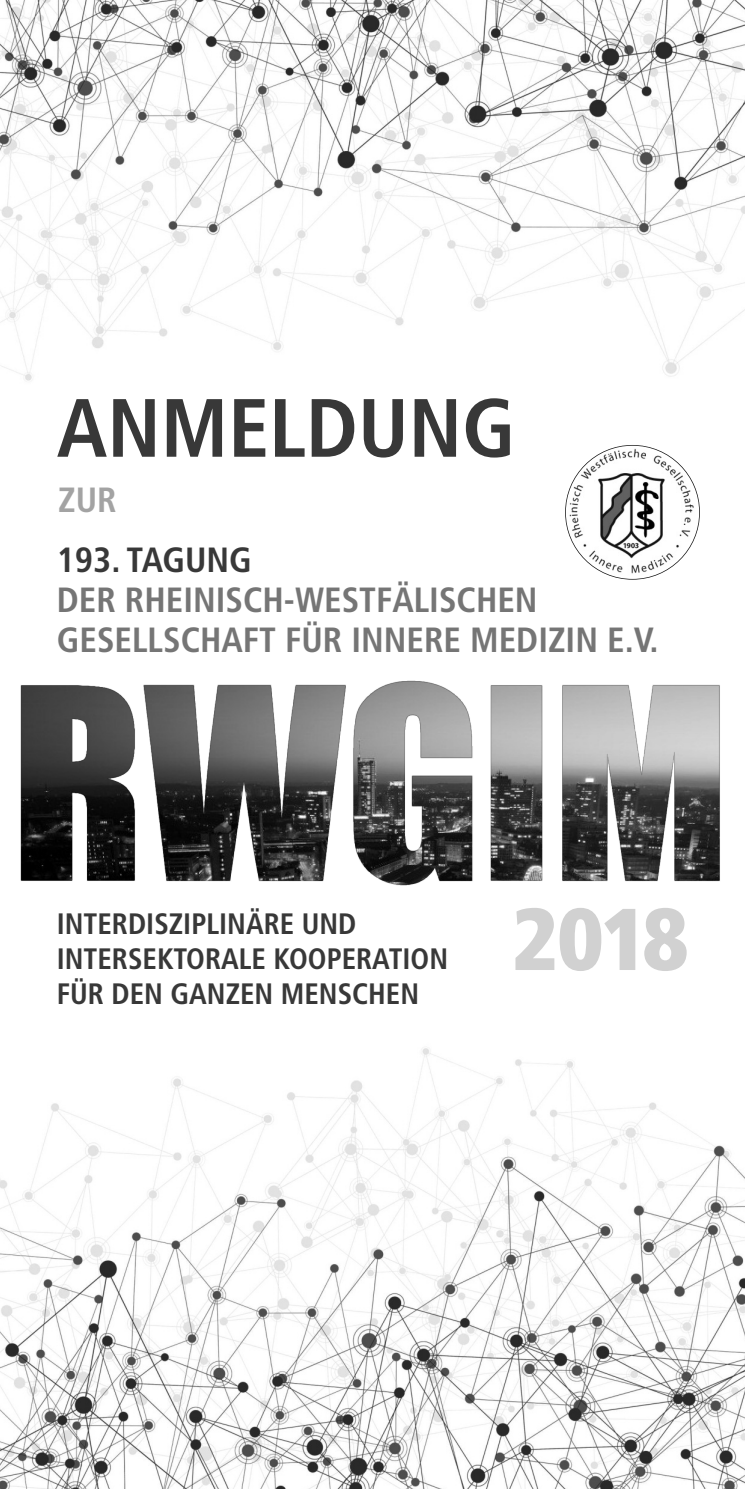
<style>
.page{position:relative;width:745px;height:1489px;background:#fff}
.page>*{position:absolute;margin:0;border:0;box-sizing:border-box;transform-origin:0 0}
.t1{font:900 condensed 87.5px "Frutiger LT";color:#d1d1d1}
.t2{font:700 condensed 82.5px "Frutiger LT";color:#383838}
.t3{font:700 condensed 35px/40px "Frutiger LT";color:#757575}
.t4{font:700 condensed 35px "Frutiger LT";color:#383838}
.t5{font:700 condensed 35px "Frutiger LT";color:#a3a3a3}
.t6{font:700 condensed 29.5px/35px "Frutiger LT";color:#383838}
</style>
<div class="page">
<img style="left:0;top:0;width:744px;height:457px">
<img style="left:0;top:1048px;width:744px;height:440px">
<img style="left:20px;top:680px;width:700px;height:206px">
<img style="left:565px;top:445px;width:133px;height:134px;border-radius:50%">
<h2 class="t2" style="left:57px;top:395px;width:460px">ANMELDUNG</h2>
<p class="t5" style="left:58px;top:485px;width:60px">ZUR</p>
<p class="t4" style="left:57px;top:546px;width:197px">193. TAGUNG</p>
<p class="t3" style="left:57px;top:582px;width:603px">DER RHEINISCH-WESTFÄLISCHEN<br>GESELLSCHAFT FÜR INNERE MEDIZIN E.V.</p>
<p class="t6" style="left:57px;top:908px;width:392px">INTERDISZIPLINÄRE UND<br>INTERSEKTORALE KOOPERATION<br>FÜR DEN GANZEN MENSCHEN</p>
<h1 class="t1" style="left:512px;top:904px;width:177px">2018</h1>
</div>
